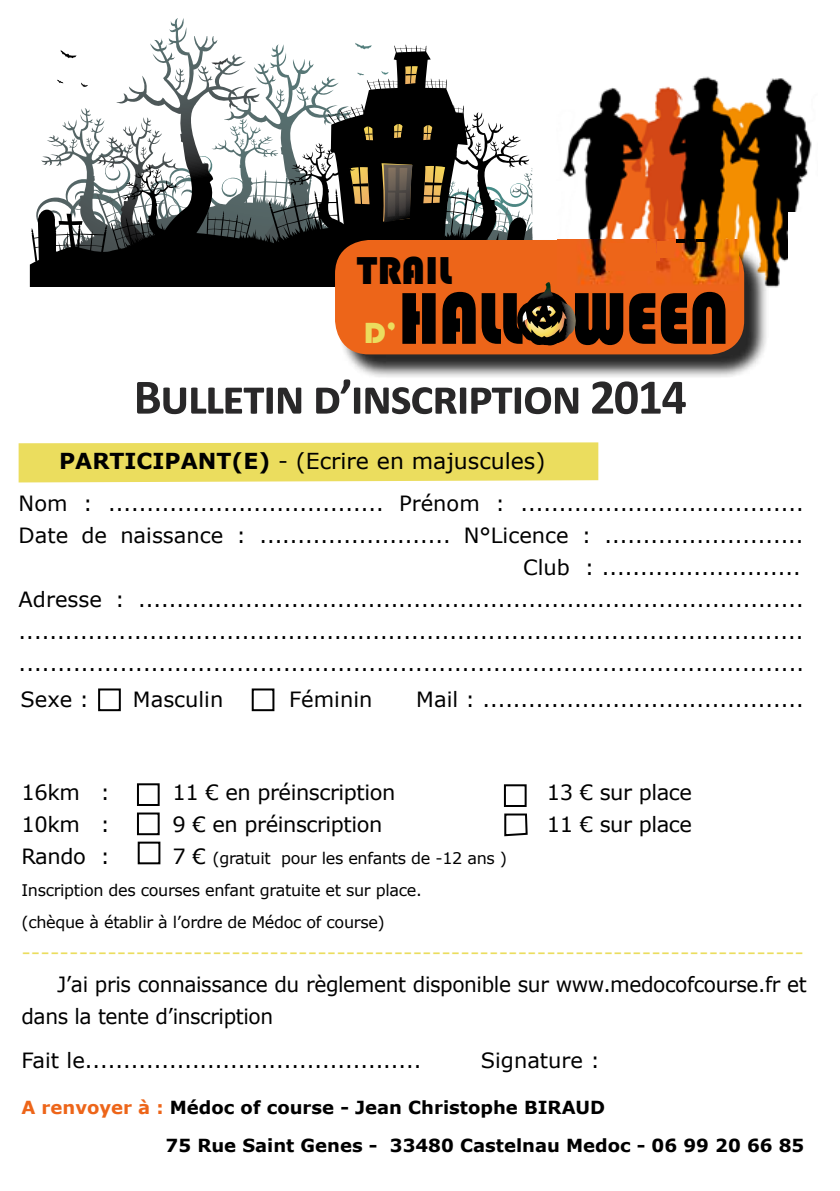
<style>
.page{position:relative;width:840px;height:1191px;background:#fff}
.page>*{position:absolute;margin:0;border:0;box-sizing:border-box;transform-origin:0 0}
.t1{font:76px "Bauhaus 93";letter-spacing:-.02em;color:#000;scale:.9 1}
.t2{font:700 50px "Calibri";letter-spacing:-.03em;color:#292829}
.t3{font:40px "Bauhaus 93";color:#000}
.t4{font:30px "Bauhaus 93";color:#ebdd5e}
.t5{font:22px "Verdana";color:#000}
.t6{font:21px/32px "Verdana";color:#000;text-align:right}
.t7{font:21px "Verdana";letter-spacing:-.02em;color:#000}
.t8{font:21px/32px "Verdana";letter-spacing:-.02em;color:#000;scale:.96 1}
.t9{font:21px "Verdana";color:#ebdd5e}
.t10{font:700 18px/37.4px "Verdana";color:#000}
.t11{font:16px/32px "Verdana";letter-spacing:-.02em;color:#000}
.s1{font-weight:700}
.s2{font-size:21px}
.s3{color:#ed6519}
</style>
<div class="page">
<img style="left:579px;top:76px;width:233px;height:212px">
<div style="left:338px;top:243px;width:430px;height:136px;background:#000;opacity:.85"></div>
<div style="left:335px;top:240px;width:408px;height:114px;background:#ed6519;border-radius:34px"></div>
<div style="left:787px;top:212px;width:37px;height:94px;background:#fff"></div>
<img style="left:579px;top:240px;width:159px;height:44px">
<div style="left:605px;top:244px;width:50px;height:27px;background:#ed6519"></div>
<div style="left:657px;top:241px;width:16px;height:16px;background:#ed6519"></div>
<svg style="left:655px;top:253px;width:4px;height:8px"></svg>
<svg style="left:30px;top:18px;width:549px;height:330px"></svg>
<svg style="left:676px;top:239px;width:8px;height:3px"></svg>
<svg style="left:695px;top:239px;width:13px;height:3px"></svg>
<div style="left:98px;top:688px;width:23px;height:23px;border:2px solid #000"></div>
<div style="left:251px;top:688px;width:23px;height:23px;border:2px solid #000"></div>
<div style="left:19px;top:442px;width:579px;height:40px;background:#ebdd5e"></div>
<div style="left:137px;top:783px;width:22px;height:23px;border:2px solid #000"></div>
<div style="left:503px;top:784px;width:23px;height:23px;border:2px solid #000"></div>
<div style="left:137px;top:812px;width:22px;height:23px;border:2px solid #000"></div>
<svg style="left:504px;top:813px;width:24px;height:24px"></svg>
<div style="left:263px;top:10px;width:57px;height:23px;background:#fff"></div>
<div style="left:380px;top:10px;width:57px;height:30px;background:#fff"></div>
<div style="left:192px;top:10px;width:57px;height:26px;background:#fff"></div>
<div style="left:497px;top:19px;width:56px;height:40px;background:#fff"></div>
<div style="left:138px;top:841px;width:22px;height:23px;border:2px solid #000"></div>
<h3 class="t3" style="left:356px;top:248px;width:96px">TRAIL</h3>
<h3 class="t4" style="left:363px;top:316px;width:35px">D’</h3>
<h1 class="t1" style="left:397px;top:275px;width:369px">HALLOWEEN</h1>
<h2 class="t2" style="left:133px;top:365px;width:554px">Bulletin d’inscription 2014</h2>
<p class="t5" style="left:59px;top:445px;width:487px"><span class="s1">PARTICIPANT(E)</span> - (Ecrire en majuscules)</p>
<p class="t6" style="left:19px;top:487px;width:786px">Nom : .................................... Prénom : .....................................<br>Date de naissance : ......................... N°Licence : ..........................<br>Club : ..........................<br>Adresse : ....................................................................................... ...................................................................................................... .....................................................................................................</p>
<p class="t7" style="left:21px;top:685px;width:70px">Sexe :</p>
<p class="t6" style="left:133px;top:683px;width:92px">Masculin</p>
<p class="t6" style="left:289px;top:683px;width:85px">Féminin</p>
<p class="t7" style="left:416px;top:685px;width:389px">Mail : ..........................................</p>
<p class="t7" style="left:21px;top:778px;width:90px">16km :</p>
<p class="t7" style="left:172px;top:778px;width:224px">11 € en préinscription</p>
<p class="t7" style="left:546px;top:778px;width:146px">13 € sur place</p>
<p class="t7" style="left:21px;top:810px;width:90px">10km :</p>
<p class="t7" style="left:172px;top:810px;width:211px">9 € en préinscription</p>
<p class="t7" style="left:546px;top:810px;width:146px">11 € sur place</p>
<p class="t7" style="left:21px;top:842px;width:90px">Rando :</p>
<p class="t11" style="left:21px;top:842px;width:487px;text-indent:151px"><span class="s2">7 €</span> (gratuit pour les enfants de -12 ans )<br>Inscription des courses enfant gratuite et sur place.<br>(chèque à établir à l’ordre de Médoc of course)</p>
<p class="t9" style="left:21px;top:938px;width:783px">----------------------------------------------------------------------------------</p>
<p class="t8" style="left:21px;top:968px;width:819px;text-indent:36px">J’ai pris connaissance du règlement disponible sur www.medocofcourse.fr et dans la tente d’inscription</p>
<p class="t7" style="left:21px;top:1046px;width:401px">Fait le............................................</p>
<p class="t6" style="left:480px;top:1044px;width:121px">Signature :</p>
<p class="t10" style="left:165px;top:1088px;width:640px;text-indent:-144px"><span class="s3">A renvoyer à :</span> Médoc of course - Jean Christophe BIRAUD<br>75 Rue Saint Genes - 33480 Castelnau Medoc - 06 99 20 66 85</p>
</div>
